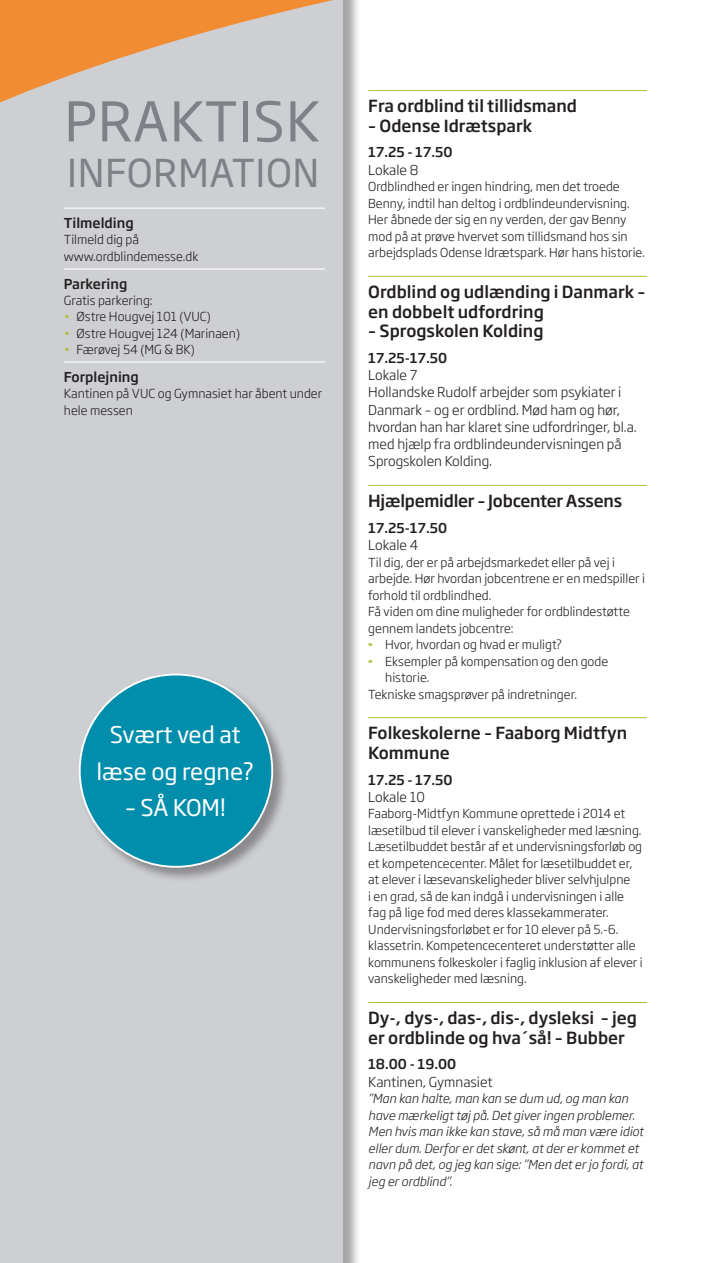
<style>
.page{position:relative;width:711px;height:1263px;background:#fff}
.page>*{position:absolute;margin:0;border:0;box-sizing:border-box;transform-origin:0 0}
.Ny_rubrik{font:54px "Soho Gothic Std";letter-spacing:.015em;color:#7c8287}
.Ny_rubrik-2{font:37.95px "Soho Gothic Std";letter-spacing:.015em;color:#7c8287}
.Brødtekst{font:22.65px/36.6px "Soho Gothic Std";color:#fff;text-align:center}
.mellemrubrik_med_tyn{font:500 16.5px/19.5px "Soho Gothic Std";color:#231f20}
.Brødtekst-2{font:300 13.5px/17.2px "Soho Gothic Std";color:#231f20}
.Brødtekst-3{font:500 13.5px "Soho Gothic Std";color:#231f20}
.programtidspunkt{font:500 13.5px "Soho Gothic Std";color:#231f20}
.programtekst{font:300 12.3px/16.5px "Soho Gothic Std";color:#231f20}
.programtekst-2{font:italic 300 12.3px/16.5px "Soho Gothic Std";color:#231f20}
.s1{color:#aebf37}
.s2{font-weight:900;color:#aebf37}
</style>
<div class="page">
<hr style="left:710px;top:0;width:1px;height:969px;background:#cdcfd2">
<hr style="left:368px;top:90px;width:278px;height:1px;background:#aebf37">
<hr style="left:368px;top:276px;width:278px;height:1px;background:#aebf37">
<hr style="left:368px;top:485px;width:278px;height:1px;background:#aebf37">
<hr style="left:368px;top:717px;width:278px;height:1px;background:#aebf37">
<hr style="left:368px;top:1002px;width:278px;height:1px;background:#aebf37">
<div style="left:0;top:0;width:361px;height:1263px;background:#231f20;opacity:.4"></div>
<div style="left:0;top:0;width:342px;height:1263px;background:#cdcfd2"></div>
<hr style="left:64px;top:208px;width:261px;height:1px;background:#fff">
<hr style="left:64px;top:268px;width:261px;height:2px;background:#fff">
<hr style="left:64px;top:361px;width:261px;height:2px;background:#fff">
<svg style="left:0;top:0;width:392px;height:114px"></svg>
<div style="left:78px;top:673px;width:210px;height:210px;background:#231f20;opacity:.4"></div>
<div style="left:80px;top:674px;width:192px;height:193px;background:#008eac;border-radius:50%"></div>
<p class="Ny_rubrik" style="left:64px;top:88px;width:257px">PRAKTISK</p>
<p class="Ny_rubrik-2" style="left:67px;top:149px;width:253px">INFORMATION</p>
<p class="programtidspunkt" style="left:64px;top:214px;width:71px">Tilmelding</p>
<p class="programtekst" style="left:64px;top:232px;width:77px">Tilmeld dig på</p>
<p class="programtekst" style="left:64px;top:248px;width:136px">www.ordblindemesse.dk</p>
<p class="programtidspunkt" style="left:64px;top:275px;width:65px">Parkering</p>
<p class="programtekst" style="left:64px;top:293px;width:90px">Gratis parkering:</p>
<p class="programtekst" style="left:64px;top:309px;width:148px"><span class="s1">•</span> Østre Hougvej 101 (VUC)</p>
<p class="programtekst" style="left:64px;top:325px;width:178px"><span class="s1">•</span> Østre Hougvej 124 (Marinaen)</p>
<p class="programtekst" style="left:64px;top:341px;width:132px"><span class="s1">•</span> Færøvej 54 (MG &amp; BK)</p>
<p class="programtidspunkt" style="left:64px;top:368px;width:76px">Forplejning</p>
<p class="programtekst" style="left:64px;top:386px;width:260px">Kantinen på VUC og Gymnasiet har åbent under hele messen</p>
<p class="Brødtekst" style="left:96px;top:717px;width:159px">Svært ved at læse og regne?</p>
<p class="Brødtekst" style="left:125px;top:790px;width:103px">– SÅ KOM!</p>
<p class="mellemrubrik_med_tyn" style="left:368px;top:97px;width:210px">Fra ordblind til tillidsmand</p>
<p class="mellemrubrik_med_tyn" style="left:368px;top:116px;width:165px">– Odense Idrætspark</p>
<p class="Brødtekst-3" style="left:368px;top:144px;width:86px">17.25 - 17.50</p>
<p class="Brødtekst-2" style="left:368px;top:161px;width:52px">Lokale 8</p>
<p class="programtekst" style="left:368px;top:179px;width:278px">Ordblindhed er ingen hindring, men det troede Benny, indtil han deltog i ordblindeundervisning.<br>Her åbnede der sig en ny verden, der gav Benny mod på at prøve hvervet som tillidsmand hos sin arbejdsplads Odense Idrætspark. Hør hans historie.</p>
<p class="mellemrubrik_med_tyn" style="left:368px;top:282px;width:278px">Ordblind og udlænding i Danmark – en dobbelt udfordring</p>
<p class="mellemrubrik_med_tyn" style="left:368px;top:321px;width:177px">– Sprogskolen Kolding</p>
<p class="Brødtekst-3" style="left:368px;top:349px;width:80px">17.25-17.50</p>
<p class="Brødtekst-2" style="left:368px;top:367px;width:51px">Lokale 7</p>
<p class="Brødtekst-2" style="left:368px;top:384px;width:270px">Hollandske Rudolf arbejder som psykiater i Danmark – og er ordblind. Mød ham og hør, hvordan han har klaret sine udfordringer, bl.a. med hjælp fra ordblindeundervisningen på Sprogskolen Kolding.</p>
<p class="mellemrubrik_med_tyn" style="left:368px;top:491px;width:255px">Hjælpemidler – Jobcenter Assens</p>
<p class="Brødtekst-3" style="left:368px;top:519px;width:80px">17.25-17.50</p>
<p class="Brødtekst-2" style="left:368px;top:537px;width:52px">Lokale 4</p>
<p class="programtekst" style="left:368px;top:554px;width:278px">Til dig, der er på arbejdsmarkedet eller på vej i arbejde. Hør hvordan jobcentrene er en medspiller i forhold til ordblindhed.</p>
<p class="programtekst" style="left:368px;top:603px;width:263px">Få viden om dine muligheder for ordblindestøtte gennem landets jobcentre:</p>
<p class="programtekst" style="left:368px;top:636px;width:195px"><span class="s2">·</span> Hvor, hvordan og hvad er muligt?</p>
<p class="programtekst" style="left:385px;top:653px;width:224px;text-indent:-17px"><span class="s2">·</span> Eksempler på kompensation og den gode historie.</p>
<p class="programtekst" style="left:368px;top:686px;width:210px">Tekniske smagsprøver på indretninger.</p>
<p class="mellemrubrik_med_tyn" style="left:368px;top:724px;width:260px">Folkeskolerne – Faaborg Midtfyn<br>Kommune</p>
<p class="Brødtekst-3" style="left:368px;top:771px;width:86px">17.25 - 17.50</p>
<p class="Brødtekst-2" style="left:368px;top:788px;width:58px">Lokale 10</p>
<p class="programtekst" style="left:368px;top:806px;width:274px">Faaborg-Midtfyn Kommune oprettede i 2014 et læsetilbud til elever i vanskeligheder med læsning.</p>
<p class="programtekst" style="left:368px;top:839px;width:276px">Læsetilbuddet består af et undervisningsforløb og et kompetencecenter. Målet for læsetilbuddet er, at elever i læsevanskeligheder bliver selvhjulpne<br>i en grad, så de kan indgå i undervisningen i alle fag på lige fod med deres klassekammerater.<br>Undervisningsforløbet er for 10 elever på 5.-6. klassetrin. Kompetencecenteret understøtter alle kommunens folkeskoler i faglig inklusion af elever i vanskeligheder med læsning.</p>
<p class="mellemrubrik_med_tyn" style="left:368px;top:1008px;width:270px">Dy-, dys-, das-, dis-, dysleksi – jeg er ordblinde og hva´så! – Bubber</p>
<p class="Brødtekst-3" style="left:368px;top:1056px;width:89px">18.00 - 19.00</p>
<p class="Brødtekst-2" style="left:368px;top:1073px;width:126px">Kantinen, Gymnasiet</p>
<p class="programtekst-2" style="left:368px;top:1090px;width:276px">”Man kan halte, man kan se dum ud, og man kan have mærkeligt tøj på. Det giver ingen problemer.<br>Men hvis man ikke kan stave, så må man være idiot eller dum. Derfor er det skønt, at der er kommet et navn på det, og jeg kan sige: ”Men det er jo fordi, at jeg er ordblind”.</p>
</div>
